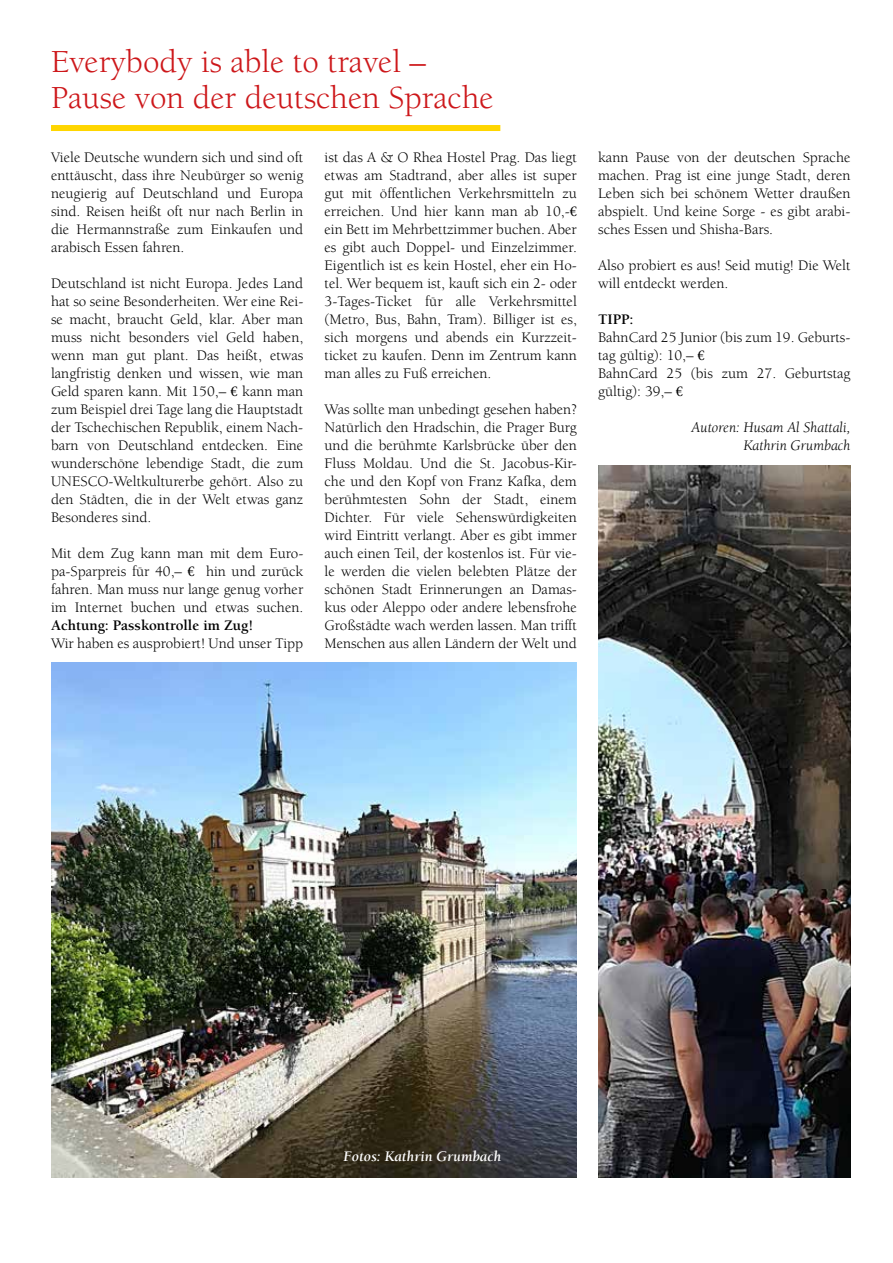
<style>
.page{position:relative;width:893px;height:1263px;background:#fff}
.page>*{position:absolute;margin:0;border:0;box-sizing:border-box;transform-origin:0 0}
.t1{font:33px/36px "Berkeley";color:#cd171a}
.t2{font:15px/18px "Berkeley";color:#000;text-align:justify}
.t3{font:italic 15px/18px "Berkeley";color:#000;text-align:right}
.t4{font:700 15px "Berkeley";color:#000}
.t5{font:italic 700 15px "Berkeley";color:#fff}
.s1{font-family:"Minion Pro"}
</style>
<div class="page">
<div style="left:51px;top:125px;width:449px;height:6px;background:#ffd600"></div>
<img style="left:51px;top:662px;width:526px;height:515px">
<img style="left:598px;top:465px;width:252px;height:712px">
<h1 class="t1" style="left:51px;top:44px;width:444px">Everybody is able to travel –<br>Pause von der deutschen Sprache</h1>
<p class="t2" style="left:325px;top:149px;width:254px">ist das A &amp; O Rhea Hostel Prag. Das liegt etwas am Stadtrand, aber alles ist super gut mit öffentlichen Verkehrsmitteln zu erreichen. Und hier kann man ab 10,-<span class="s1">€ </span>ein Bett im Mehrbettzimmer buchen. Aber es gibt auch Doppel- und Einzelzimmer.<br>Eigentlich ist es kein Hostel, eher ein Ho&shy;tel. Wer bequem ist, kauft sich ein 2- oder 3-Tages-Ticket für alle Verkehrsmittel (Metro, Bus, Bahn, Tram). Billiger ist es, sich morgens und abends ein Kurzzeit&shy;ticket zu kaufen. Denn im Zentrum kann man alles zu Fuß erreichen.</p>
<p class="t2" style="left:325px;top:401px;width:254px">Was sollte man unbedingt gesehen haben?<br>Natürlich den Hradschin, die Prager Burg und die berühmte Karlsbrücke über den Fluss Moldau. Und die St. Jacobus-Kir&shy;che und den Kopf von Franz Kafka, dem berühmtesten Sohn der Stadt, einem Dichter. Für viele Sehenswürdigkeiten wird Eintritt verlangt. Aber es gibt immer auch einen Teil, der kostenlos ist. Für vie&shy;le werden die vielen belebten Plätze der schönen Stadt Erinnerungen an Damas&shy;kus oder Aleppo oder andere lebensfrohe Großstädte wach werden lassen. Man trifft Menschen aus allen Ländern der Welt und</p>
<p class="t2" style="left:51px;top:149px;width:254px">Viele Deutsche wundern sich und sind oft enttäuscht, dass ihre Neubürger so wenig neugierig auf Deutschland und Europa sind. Reisen heißt oft nur nach Berlin in die Hermannstraße zum Einkaufen und arabisch Essen fahren.</p>
<p class="t2" style="left:51px;top:275px;width:254px">Deutschland ist nicht Europa. Jedes Land hat so seine Besonderheiten. Wer eine Rei&shy;se macht, braucht Geld, klar. Aber man muss nicht besonders viel Geld haben, wenn man gut plant. Das heißt, etwas langfristig denken und wissen, wie man Geld sparen kann. Mit 150,– <span class="s1">€</span> kann man zum Beispiel drei Tage lang die Hauptstadt der Tschechischen Republik, einem Nach&shy;barn von Deutschland entdecken. Eine wunderschöne lebendige Stadt, die zum UNESCO-Weltkulturerbe gehört. Also zu den Städten, die in der Welt etwas ganz Besonderes sind.</p>
<p class="t2" style="left:51px;top:545px;width:254px">Mit dem Zug kann man mit dem Euro&shy;pa-Sparpreis für 40,– <span class="s1">€</span> hin und zurück fahren. Man muss nur lange genug vorher im Internet buchen und etwas suchen.</p>
<p class="t4" style="left:51px;top:617px;width:204px">Achtung: Passkontrolle im Zug!</p>
<p class="t2" style="left:51px;top:635px;width:254px">Wir haben es ausprobiert! Und unser Tipp</p>
<p class="t2" style="left:598px;top:149px;width:254px">kann Pause von der deutschen Sprache machen. Prag ist eine junge Stadt, deren Leben sich bei schönem Wetter draußen abspielt. Und keine Sorge - es gibt arabi&shy;sches Essen und Shisha-Bars.</p>
<p class="t2" style="left:598px;top:257px;width:254px">Also probiert es aus! Seid mutig! Die Welt will entdeckt werden.</p>
<p class="t4" style="left:598px;top:311px;width:37px">TIPP:</p>
<p class="t2" style="left:598px;top:329px;width:254px;text-align:left">BahnCard 25 Junior (bis zum 19. Geburts&shy;tag gültig): 10,– <span class="s1">€<br></span>BahnCard 25 (bis zum 27. Geburtstag gültig): 39,– <span class="s1">€</span></p>
<p class="t3" style="left:692px;top:419px;width:160px">Autoren: Husam Al Shattali,<br>Kathrin Grumbach</p>
<p class="t5" style="left:344px;top:1149px;width:159px">Fotos: Kathrin Grumbach</p>
</div>
